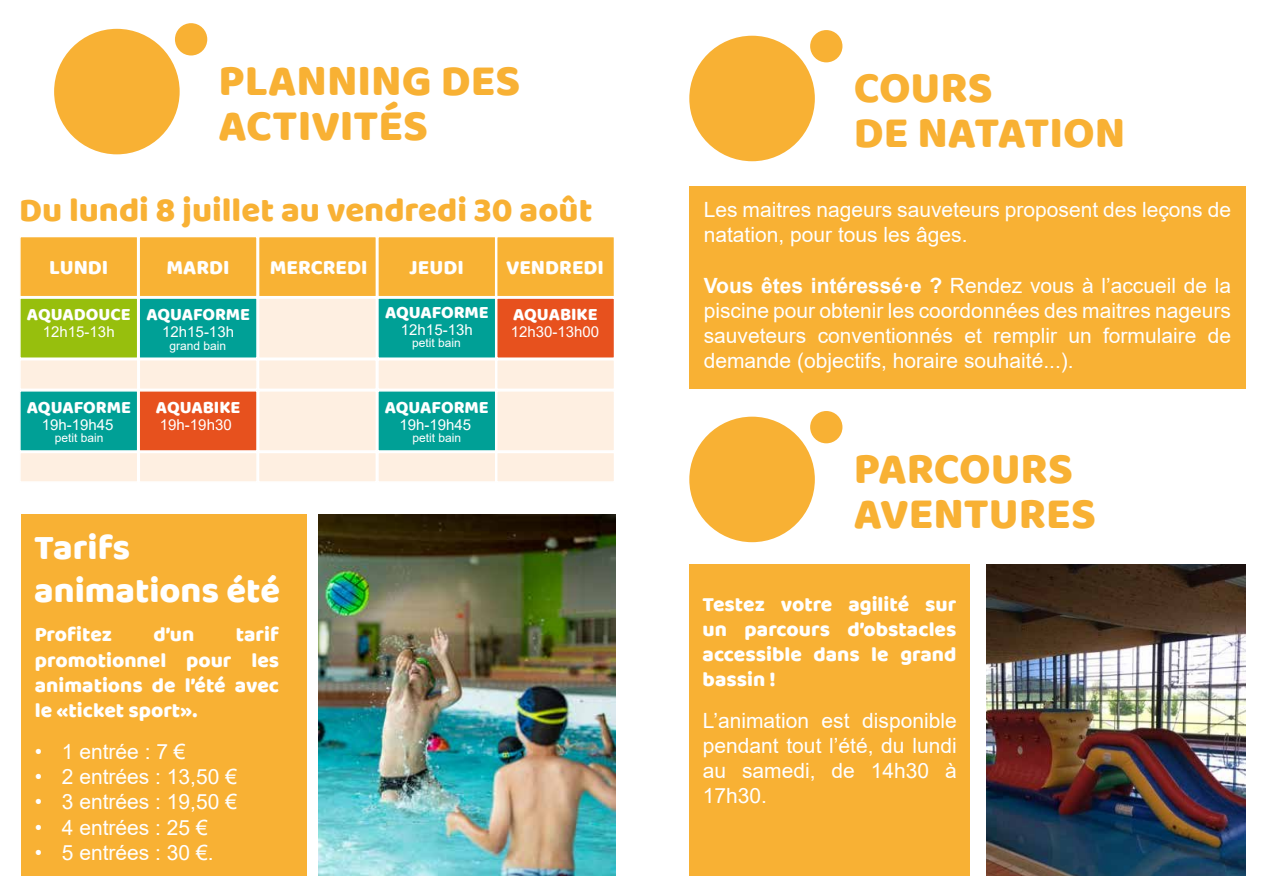
<style>
.page{position:relative;width:1263px;height:893px;background:#fff}
.page>*{position:absolute;margin:0;border:0;box-sizing:border-box;transform-origin:0 0}
.t1{font:45px/45px "Baloo Tamma";color:#f8b134}
.t2{font:800 36px/43.2px "Baloo Tamma 2";color:#fff}
.t3{font:800 34.5px "Baloo Tamma 2";color:#f8b134}
.t4{font:21px/25.2px "Arial";color:#fff;text-align:justify}
.t5{font:800 21px/25.2px "Baloo Tamma 2";color:#fff;text-align:justify}
.t6{font:21px "Baloo Tamma";color:#fff}
.t7{font:18px "Baloo Tamma";letter-spacing:-.005em;color:#fff}
.t8{font:800 18px "Baloo Tamma 2";color:#fff}
.t9{font:15px "Arial";color:#fff}
.t10{font:12px "Arial";color:#fff}
.s1{font-family:"Baloo Tamma";font-weight:400}
.s2{font-weight:700}
</style>
<div class="page">
<div style="left:19px;top:236px;width:119px;height:61px;background:#f8b234;border:2px solid #fff"></div>
<div style="left:19px;top:297px;width:119px;height:62px;background:#97bf0d;border:2px solid #fff"></div>
<div style="left:19px;top:390px;width:119px;height:62px;background:#00a096;border:2px solid #fff"></div>
<div style="left:377px;top:236px;width:119px;height:61px;background:#f8b234;border:2px solid #fff"></div>
<div style="left:377px;top:297px;width:119px;height:62px;background:#00a096;border:2px solid #fff"></div>
<div style="left:377px;top:390px;width:119px;height:62px;background:#00a096;border:2px solid #fff"></div>
<div style="left:19px;top:359px;width:120px;height:31px;background:#feefe1;border:2px solid #fff"></div>
<div style="left:19px;top:452px;width:119px;height:31px;background:#feefe1;border:2px solid #fff"></div>
<div style="left:139px;top:359px;width:119px;height:31px;background:#feefe1;border:2px solid #fff"></div>
<div style="left:139px;top:452px;width:119px;height:31px;background:#feefe1;border:2px solid #fff"></div>
<div style="left:258px;top:359px;width:119px;height:31px;background:#feefe1;border:2px solid #fff"></div>
<div style="left:258px;top:452px;width:119px;height:31px;background:#feefe1;border:2px solid #fff"></div>
<div style="left:377px;top:359px;width:119px;height:31px;background:#feefe1;border:2px solid #fff"></div>
<div style="left:377px;top:452px;width:119px;height:31px;background:#feefe1;border:2px solid #fff"></div>
<div style="left:496px;top:359px;width:119px;height:31px;background:#feefe1;border:2px solid #fff"></div>
<div style="left:496px;top:452px;width:119px;height:31px;background:#feefe1;border:2px solid #fff"></div>
<div style="left:138px;top:236px;width:120px;height:61px;background:#f8b234;border:2px solid #fff"></div>
<div style="left:138px;top:297px;width:120px;height:62px;background:#00a096;border:2px solid #fff"></div>
<div style="left:138px;top:390px;width:120px;height:62px;background:#e7511e;border:2px solid #fff"></div>
<div style="left:258px;top:236px;width:119px;height:61px;background:#f8b234;border:2px solid #fff"></div>
<div style="left:258px;top:297px;width:119px;height:62px;background:#feefe1;border:2px solid #fff"></div>
<div style="left:258px;top:390px;width:119px;height:62px;background:#feefe1;border:2px solid #fff"></div>
<div style="left:496px;top:236px;width:119px;height:61px;background:#f8b234;border:2px solid #fff"></div>
<div style="left:496px;top:297px;width:119px;height:62px;background:#e7511e;border:2px solid #fff"></div>
<div style="left:496px;top:390px;width:119px;height:62px;background:#feefe1;border:2px solid #fff"></div>
<div style="left:54px;top:29px;width:126px;height:125px;background:#f8b134;border-radius:50%"></div>
<div style="left:175px;top:23px;width:32px;height:32px;background:#f8b134;border-radius:50%"></div>
<div style="left:689px;top:564px;width:281px;height:312px;background:#f8b134"></div>
<div style="left:21px;top:515px;width:285px;height:361px;background:#f8b134"></div>
<div style="left:689px;top:36px;width:126px;height:125px;background:#f8b134;border-radius:50%"></div>
<div style="left:810px;top:30px;width:32px;height:32px;background:#f8b134;border-radius:50%"></div>
<div style="left:689px;top:186px;width:556px;height:203px;background:#f8b134"></div>
<div style="left:689px;top:417px;width:126px;height:125px;background:#f8b134;border-radius:50%"></div>
<div style="left:810px;top:411px;width:32px;height:32px;background:#f8b134;border-radius:50%"></div>
<img style="left:986px;top:564px;width:259px;height:312px">
<img style="left:319px;top:515px;width:296px;height:361px">
<h1 class="t1" style="left:219px;top:57px;width:303px">PLANNING DES<br>ACTIVITÉS</h1>
<h3 class="t3" style="left:19px;top:189px;width:575px">Du lundi 8 juillet au vendredi 30 août</h3>
<p class="t6" style="left:49px;top:254px;width:61px">LUNDI</p>
<p class="t6" style="left:166px;top:254px;width:65px">MARDI</p>
<p class="t6" style="left:270px;top:254px;width:99px">MERCREDI</p>
<p class="t6" style="left:409px;top:254px;width:56px">JEUDI</p>
<p class="t6" style="left:506px;top:254px;width:99px">VENDREDI</p>
<p class="t8" style="left:27px;top:304px;width:224px">AQUADOUCE <span class="s1">AQUAFORME</span></p>
<p class="t9" style="left:43px;top:322px;width:73px">12h15-13h</p>
<p class="t9" style="left:162px;top:322px;width:73px">12h15-13h</p>
<p class="t10" style="left:170px;top:337px;width:58px">grand bain</p>
<p class="t7" style="left:385px;top:301px;width:105px">AQUAFORME</p>
<p class="t10" style="left:412px;top:335px;width:50px">petit bain</p>
<p class="t9" style="left:401px;top:319px;width:73px">12h15-13h</p>
<p class="t7" style="left:27px;top:396px;width:106px">AQUAFORME</p>
<p class="t7" style="left:156px;top:396px;width:86px">AQUABIKE</p>
<p class="t7" style="left:385px;top:396px;width:106px">AQUAFORME</p>
<p class="t9" style="left:42px;top:414px;width:73px">19h-19h45</p>
<p class="t9" style="left:160px;top:414px;width:73px">19h-19h30</p>
<p class="t9" style="left:400px;top:414px;width:73px">19h-19h45</p>
<p class="t10" style="left:55px;top:430px;width:50px">petit bain</p>
<p class="t10" style="left:412px;top:430px;width:50px">petit bain</p>
<p class="t7" style="left:513px;top:303px;width:86px">AQUABIKE</p>
<p class="t9" style="left:511px;top:322px;width:90px">12h30-13h00</p>
<h2 class="t2" style="left:34px;top:525px;width:247px">Tarifs animations été</h2>
<p class="t5" style="left:35px;top:622px;width:246px;text-indent:201px">tarif promotionnel pour les animations de l’été avec le «ticket sport».</p>
<p class="t4" style="left:35px;top:739px;width:152px">• 1 entrée : 7 €</p>
<p class="t4" style="left:35px;top:764px;width:204px">• 2 entrées : 13,50 €</p>
<p class="t4" style="left:35px;top:789px;width:204px">• 3 entrées : 19,50 €</p>
<p class="t4" style="left:35px;top:814px;width:174px">• 4 entrées : 25 €</p>
<p class="t4" style="left:35px;top:840px;width:180px">• 5 entrées : 30 €.</p>
<p class="t5" style="left:35px;top:622px;width:79px">Profitez</p>
<p class="t5" style="left:153px;top:622px;width:43px">d’un</p>
<h1 class="t1" style="left:854px;top:64px;width:273px">COURS<br>DE NATATION</h1>
<p class="t4" style="left:704px;top:197px;width:529px">Les maitres nageurs sauveteurs proposent des leçons de natation, pour tous les âges.</p>
<p class="t4" style="left:704px;top:273px;width:529px"><span class="s2">Vous êtes intéressé·e ?</span> Rendez vous à l’accueil de la piscine pour obtenir les coordonnées des maitres nageurs sauveteurs conventionnés et remplir un formulaire de demande (objectifs, horaire souhaité...).</p>
<h1 class="t1" style="left:854px;top:445px;width:244px">PARCOURS<br>AVENTURES</h1>
<p class="t5" style="left:703px;top:591px;width:255px">Testez votre agilité sur un parcours d’obstacles accessible dans le grand bassin !</p>
<p class="t4" style="left:703px;top:707px;width:255px">L’animation est disponible pendant tout l’été, du lundi au samedi, de 14h30 à 17h30.</p>
</div>
